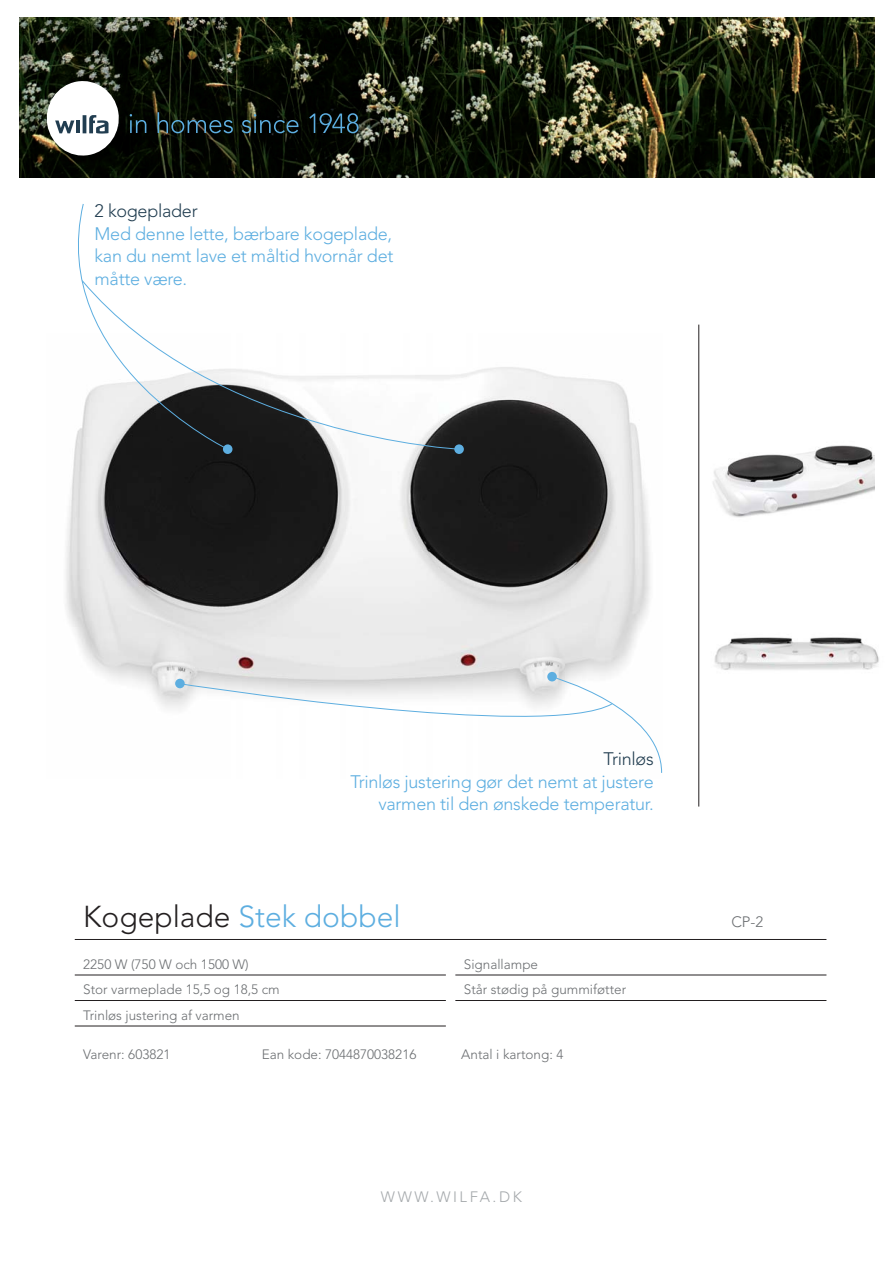
<style>
.page{position:relative;width:893px;height:1263px;background:#fff}
.page>*{position:absolute;margin:0;border:0;box-sizing:border-box;transform-origin:0 0}
.t1{font:300 30px "Avenir LT Std";color:#5daee0}
.t2{font:300 18px/22.5px "Avenir LT Std";letter-spacing:-.015em;color:#5daee0;text-align:right}
.t3{font:300 18px "Avenir LT Std";letter-spacing:-.015em;color:#213d50}
.t4{font:300 15px "Avenir LT Std";letter-spacing:.17em;color:#a5a9ac}
.t5{font:300 15px "Avenir LT Std";color:#6b6e71}
.t6{font:300 13.5px/25.5px "Avenir LT Std";color:#6b6e71}
.s1{color:#231f20}
</style>
<div class="page">
<img style="left:65px;top:367px;width:598px;height:406px">
<img style="left:713px;top:445px;width:162px;height:73px">
<img style="left:714px;top:637px;width:165px;height:33px">
<hr style="left:698px;top:325px;width:1px;height:481px;background:#231f20">
<img style="left:20px;top:17px;width:855px;height:160px">
<svg style="left:47px;top:81px;width:75px;height:75px"></svg>
<svg style="left:130px;top:114px;width:16px;height:19px"></svg>
<svg style="left:158px;top:112px;width:75px;height:21px;background:#192b2e"></svg>
<svg style="left:242px;top:114px;width:56px;height:19px"></svg>
<svg style="left:309px;top:113px;width:50px;height:20px"></svg>
<hr style="left:75px;top:939px;width:751px;height:1px;background:#231f20">
<hr style="left:75px;top:975px;width:371px;height:1px;background:#231f20">
<hr style="left:75px;top:1000px;width:371px;height:1px;background:#231f20">
<hr style="left:75px;top:1026px;width:371px;height:1px;background:#231f20">
<hr style="left:455px;top:975px;width:371px;height:1px;background:#231f20">
<hr style="left:455px;top:1000px;width:371px;height:1px;background:#231f20">
<div style="left:223px;top:444px;width:9px;height:10px;background:#5daee0;border-radius:50%"></div>
<svg style="left:65px;top:204px;width:19px;height:246px"></svg>
<div style="left:547px;top:672px;width:10px;height:9px;background:#5daee0;border-radius:50%"></div>
<svg style="left:179px;top:676px;width:483px;height:97px"></svg>
<div style="left:175px;top:679px;width:10px;height:9px;background:#5daee0;border-radius:50%"></div>
<div style="left:454px;top:444px;width:10px;height:10px;background:#5daee0;border-radius:50%"></div>
<svg style="left:81px;top:280px;width:379px;height:170px"></svg>
<h2 class="t3" style="left:95px;top:201px;width:105px">2 kogeplader</h2>
<h2 class="t2" style="left:95px;top:223px;width:300px;text-align:justify">Med denne lette, bærbare kogeplade, kan du nemt lave et måltid hvornår det måtte være.</h2>
<h2 class="t3" style="left:604px;top:748px;width:52px">Trinløs</h2>
<h2 class="t2" style="left:350px;top:770px;width:305px">Trinløs justering gør det nemt at justere varmen til den ønskede temperatur.</h2>
<h1 class="t1" style="left:83px;top:899px;width:319px"><span class="s1">Kogeplade</span> Stek dobbel</h1>
<p class="t5" style="left:731px;top:913px;width:33px">CP-2</p>
<p class="t6" style="left:83px;top:951px;width:198px">2250 W (750 W och 1500 W)<br>Stor varmeplade 15,5 og 18,5 cm<br>Trinløs justering af varmen</p>
<p class="t6" style="left:464px;top:951px;width:164px">Signallampe<br>Står stødig på gummiføtter</p>
<p class="t6" style="left:83px;top:1042px;width:89px">Varenr: 603821</p>
<p class="t6" style="left:262px;top:1042px;width:156px">Ean kode: 7044870038216</p>
<p class="t6" style="left:461px;top:1042px;width:104px">Antal i kartong: 4</p>
<p class="t4" style="left:381px;top:1188px;width:142px">WWW.WILFA.DK</p>
</div>
